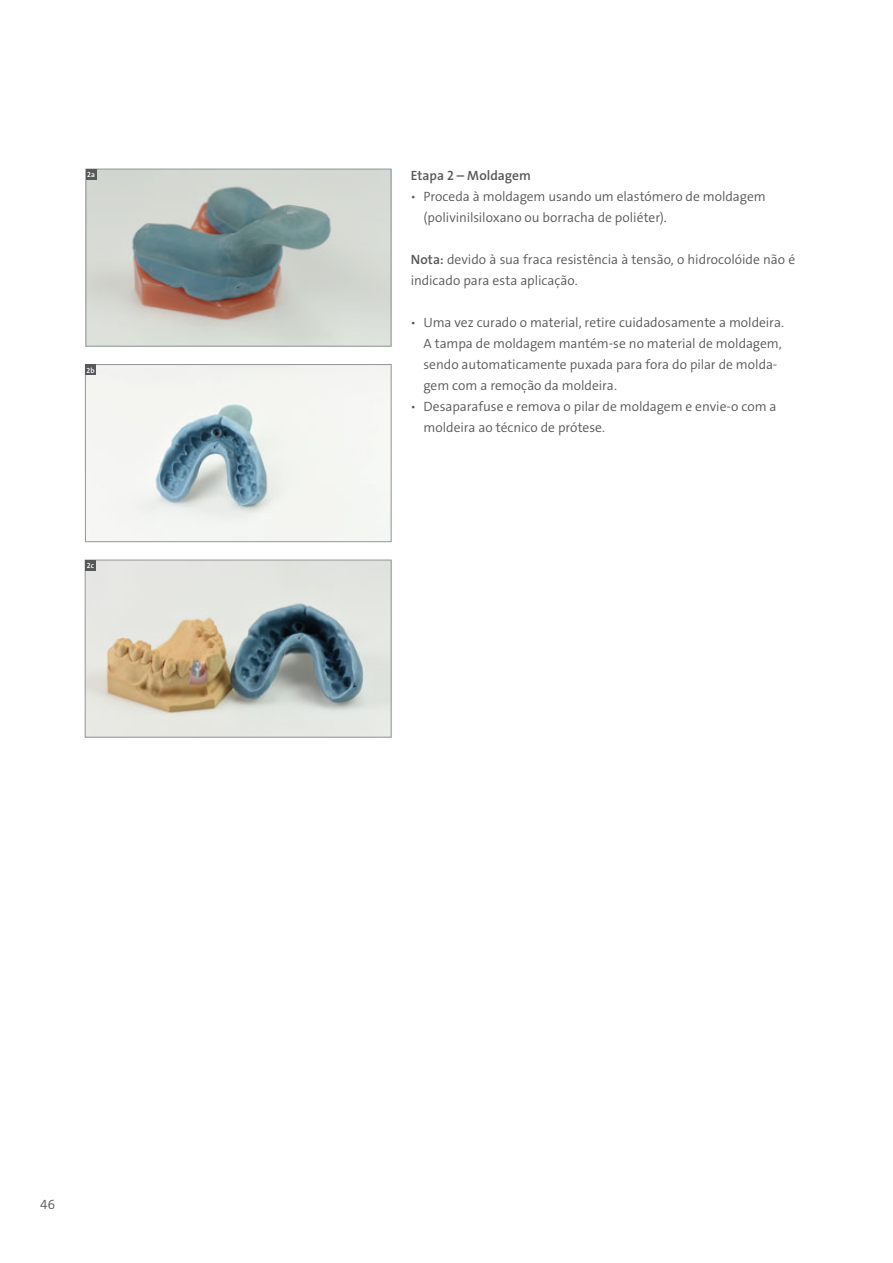
<style>
.page{position:relative;width:893px;height:1263px;background:#fff}
.page>*{position:absolute;margin:0;border:0;box-sizing:border-box;transform-origin:0 0}
.Copy{font:13.5px/21px "The Sans LP4 Se Lig";letter-spacing:-.005em;color:#57585a}
.Copy_Subtitle{font:13.5px "The Sans LP6 Se Bld";letter-spacing:.005em;color:#57585a}
.t1{font:7.5px "The Sans LP6 Se Bld";color:#fff}
.s1{font-family:"The Sans LP6 Se Bld"}
</style>
<div class="page">
<img style="left:88px;top:171px;width:301px;height:174px">
<div style="left:86px;top:169px;width:305px;height:178px;border:1px solid #939598"></div>
<div style="left:86px;top:169px;width:10px;height:11px;background:#57585a"></div>
<img style="left:87px;top:366px;width:303px;height:174px">
<div style="left:85px;top:364px;width:307px;height:178px;border:1px solid #939598"></div>
<div style="left:85px;top:365px;width:11px;height:10px;background:#57585a"></div>
<img style="left:87px;top:562px;width:303px;height:173px">
<div style="left:85px;top:560px;width:307px;height:177px;border:1px solid #939598"></div>
<div style="left:85px;top:560px;width:11px;height:10px;background:#57585a"></div>
<p class="t1" style="left:87px;top:170px;width:9px">2a</p>
<p class="t1" style="left:87px;top:365px;width:10px">2b</p>
<p class="t1" style="left:87px;top:561px;width:9px">2c</p>
<p class="Copy" style="left:40px;top:1194px;width:17px">46</p>
<p class="Copy_Subtitle" style="left:411px;top:166px;width:122px">Etapa 2 – Moldagem</p>
<p class="Copy" style="left:423px;top:186px;width:344px;text-indent:-13px">ѹ Proceda à moldagem usando um elastómero de moldagem (polivinilsiloxano ou borracha de poliéter).</p>
<p class="Copy" style="left:411px;top:249px;width:386px"><span class="s1">Nota:</span> devido à sua fraca resistência à tensão, o hidrocolóide não é indicado para esta aplicação.</p>
<p class="Copy" style="left:423px;top:312px;width:362px;text-indent:-13px">ѹ Uma vez curado o material, retire cuidadosamente a moldeira.<br>A tampa de moldagem mantém-se no material de moldagem, sendo automaticamente puxada para fora do pilar de molda&shy;gem com a remoção da moldeira.</p>
<p class="Copy" style="left:423px;top:396px;width:355px;text-indent:-13px">ѹ Desaparafuse e remova o pilar de moldagem e envie-o com a moldeira ao técnico de prótese.</p>
</div>
